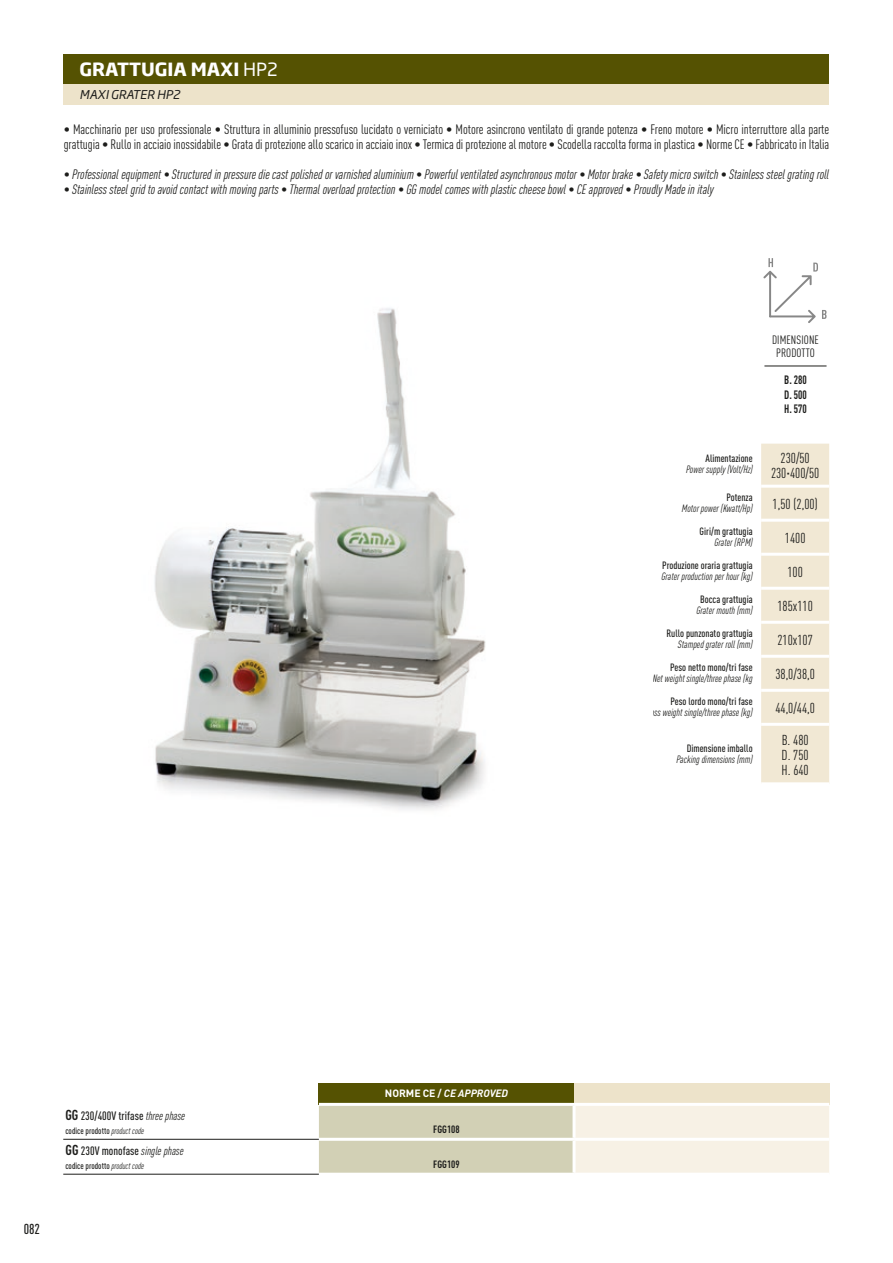
<style>
.page{position:relative;width:893px;height:1263px;background:#fff}
.page>*{position:absolute;margin:0;border:0;box-sizing:border-box;transform-origin:0 0}
.t1{font:700 18px "Soho Gothic Pro";color:#fff}
.t2{font:condensed 14.25px/15px "DIN Pro";color:#1d1d1b;text-align:center}
.t3{font:500 condensed 14.25px "DIN Pro";color:#1d1d1b}
.t4{font:condensed 13.5px/15px "DIN Pro";letter-spacing:-.005em;color:#1d1d1b}
.t5{font:italic condensed 13.5px "DIN Pro";color:#1d1d1b}
.t6{font:500 condensed 12px "DIN Pro";color:#1d1d1b}
.t7{font:condensed 12px/12px "DIN Pro";letter-spacing:.01em;color:#1d1d1b;text-align:center}
.t8{font:700 condensed 12px/14.4px "DIN Pro";color:#1d1d1b;text-align:justify;scale:.9 1}
.t9{font:italic 12px "Soho Gothic Pro";color:#1d1d1b}
.t10{font:italic condensed 10.5px "DIN Pro";color:#1d1d1b}
.t11{font:500 condensed 10.5px "DIN Pro";color:#1d1d1b}
.t12{font:italic 700 10.5px "DIN Pro";letter-spacing:-.005em;color:#fff}
.t13{font:700 condensed 10.5px "DIN Pro";color:#1d1d1b}
.t14{font:500 condensed 9px "DIN Pro";color:#1d1d1b}
.s1{font-weight:400}
.s2{font-style:normal}
.s3{font-weight:700;font-size:14.25px}
.s4{font-weight:400;font-style:italic}
</style>
<div class="page">
<hr style="left:764px;top:366px;width:62px;height:1px;background:#1d1d1b">
<svg style="left:763px;top:258px;width:63px;height:65px"></svg>
<div style="left:64px;top:54px;width:765px;height:31px;background:#555202"></div>
<div style="left:64px;top:85px;width:765px;height:20px;background:#ede3ca"></div>
<div style="left:761px;top:444px;width:68px;height:338px;background:#f1e8d4"></div>
<hr style="left:761px;top:553px;width:68px;height:3px;background:#fff">
<hr style="left:761px;top:621px;width:68px;height:3px;background:#fff">
<hr style="left:761px;top:655px;width:68px;height:3px;background:#fff">
<hr style="left:761px;top:689px;width:68px;height:3px;background:#fff">
<hr style="left:761px;top:723px;width:68px;height:3px;background:#fff">
<hr style="left:761px;top:485px;width:68px;height:3px;background:#fff">
<hr style="left:761px;top:519px;width:68px;height:3px;background:#fff">
<hr style="left:761px;top:587px;width:68px;height:3px;background:#fff">
<img style="left:154px;top:308px;width:332px;height:502px">
<div style="left:319px;top:1083px;width:255px;height:21px;background:#555202"></div>
<div style="left:574px;top:1083px;width:255px;height:21px;background:#ede3ca"></div>
<svg style="left:319px;top:1106px;width:510px;height:67px;background:#e4e0cd"></svg>
<hr style="left:574px;top:1138px;width:255px;height:3px;background:#fff">
<hr style="left:574px;top:1103px;width:255px;height:3px;background:#fff">
<hr style="left:319px;top:1103px;width:255px;height:3px;background:#fff">
<hr style="left:573px;top:1106px;width:3px;height:32px;background:#fff">
<hr style="left:63px;top:1139px;width:256px;height:1px;background:#1d1d1b">
<hr style="left:63px;top:1174px;width:256px;height:1px;background:#1d1d1b">
<hr style="left:319px;top:1138px;width:255px;height:3px;background:#fff">
<hr style="left:573px;top:1141px;width:3px;height:32px;background:#fff">
<h1 class="t1" style="left:80px;top:55px;width:200px">GRATTUGIA MAXI <span class="s1">HP2</span></h1>
<p class="t9" style="left:80px;top:85px;width:102px">MAXI GRATER HP2</p>
<p class="t4" style="left:64px;top:120px;width:767px">• Macchinario per uso professionale • Struttura in alluminio pressofuso lucidato o verniciato • Motore asincrono ventilato di grande potenza • Freno motore • Micro interruttore alla parte grattugia • Rullo in acciaio inossidabile • Grata di protezione allo scarico in acciaio inox • Termica di protezione al motore • Scodella raccolta forma in plastica • Norme CE • Fabbricato in Italia</p>
<p class="t5" style="left:64px;top:164px;width:767px">• Professional equipment • Structured in pressure die cast polished or varnished aluminium • Powerful ventilated asynchronous motor • Motor brake • Safety micro switch • Stainless steel grating roll</p>
<p class="t5" style="left:64px;top:179px;width:651px">• Stainless steel grid to avoid contact with moving parts • Thermal overload protection • GG model comes with plastic cheese bowl • CE approved • Proudly Made in italy</p>
<p class="t7" style="left:772px;top:333px;width:49px">DIMENSIONE<br>PRODOTTO</p>
<p class="t11" style="left:705px;top:451px;width:49px">Alimentazione</p>
<p class="t10" style="left:686px;top:462px;width:68px">Power supply (Volt/Hz)</p>
<p class="t8" style="left:784px;top:372px;width:27px">B. 280<br>D. 500<br>H. 570</p>
<p class="t2" style="left:771px;top:449px;width:50px">230/50<br>230·400/50</p>
<p class="t11" style="left:726px;top:490px;width:28px">Potenza</p>
<p class="t10" style="left:682px;top:501px;width:72px">Motor power (Kwatt/Hp)</p>
<p class="t2" style="left:773px;top:495px;width:47px">1,50 (2,00)</p>
<p class="t11" style="left:700px;top:524px;width:55px">Giri/m grattugia</p>
<p class="t10" style="left:714px;top:535px;width:40px">Grater (RPM)</p>
<p class="t2" style="left:785px;top:529px;width:22px">1400</p>
<p class="t11" style="left:662px;top:558px;width:92px">Produzione oraria grattugia</p>
<p class="t10" style="left:661px;top:569px;width:93px">Grater production per hour (kg)</p>
<p class="t2" style="left:787px;top:563px;width:17px">100</p>
<p class="t11" style="left:700px;top:592px;width:54px">Bocca grattugia</p>
<p class="t10" style="left:696px;top:603px;width:58px">Grater mouth (mm)</p>
<p class="t2" style="left:777px;top:597px;width:37px">185x110</p>
<p class="t11" style="left:666px;top:626px;width:88px">Rullo punzonato grattugia</p>
<p class="t10" style="left:678px;top:637px;width:76px">Stamped grater roll (mm)</p>
<p class="t2" style="left:777px;top:631px;width:37px">210x107</p>
<p class="t11" style="left:670px;top:660px;width:84px">Peso netto mono/tri fase</p>
<p class="t10" style="left:653px;top:671px;width:101px">Net weight single/three phase (kg</p>
<p class="t2" style="left:775px;top:665px;width:41px">38,0/38,0</p>
<p class="t11" style="left:670px;top:694px;width:84px">Peso lordo mono/tri fase</p>
<p class="t10" style="left:644px;top:705px;width:110px">Gross weight single/three phase (kg)</p>
<p class="t2" style="left:775px;top:699px;width:41px">44,0/44,0</p>
<p class="t11" style="left:687px;top:741px;width:67px">Dimensione imballo</p>
<p class="t10" style="left:676px;top:751px;width:78px">Packing dimensions (mm)</p>
<p class="t2" style="left:782px;top:731px;width:29px;text-align:justify">B. 480<br>D. 750<br>H. 640</p>
<p class="t3" style="left:24px;top:1218px;width:18px">082</p>
<p class="t12" style="left:385px;top:1085px;width:125px"><span class="s2">NORME CE /</span> CE APPROVED</p>
<p class="t6" style="left:65px;top:1107px;width:121px"><span class="s3">GG</span> 230/400V trifase <span class="s4">three phase</span></p>
<p class="t14" style="left:65px;top:1124px;width:80px">codice prodotto <span class="s4">product code</span></p>
<p class="t13" style="left:433px;top:1121px;width:28px">FGG108</p>
<p class="t6" style="left:65px;top:1142px;width:120px"><span class="s3">GG</span> 230V monofase <span class="s4">single phase</span></p>
<p class="t14" style="left:65px;top:1159px;width:80px">codice prodotto <span class="s4">product code</span></p>
<p class="t13" style="left:433px;top:1156px;width:28px">FGG109</p>
</div>
